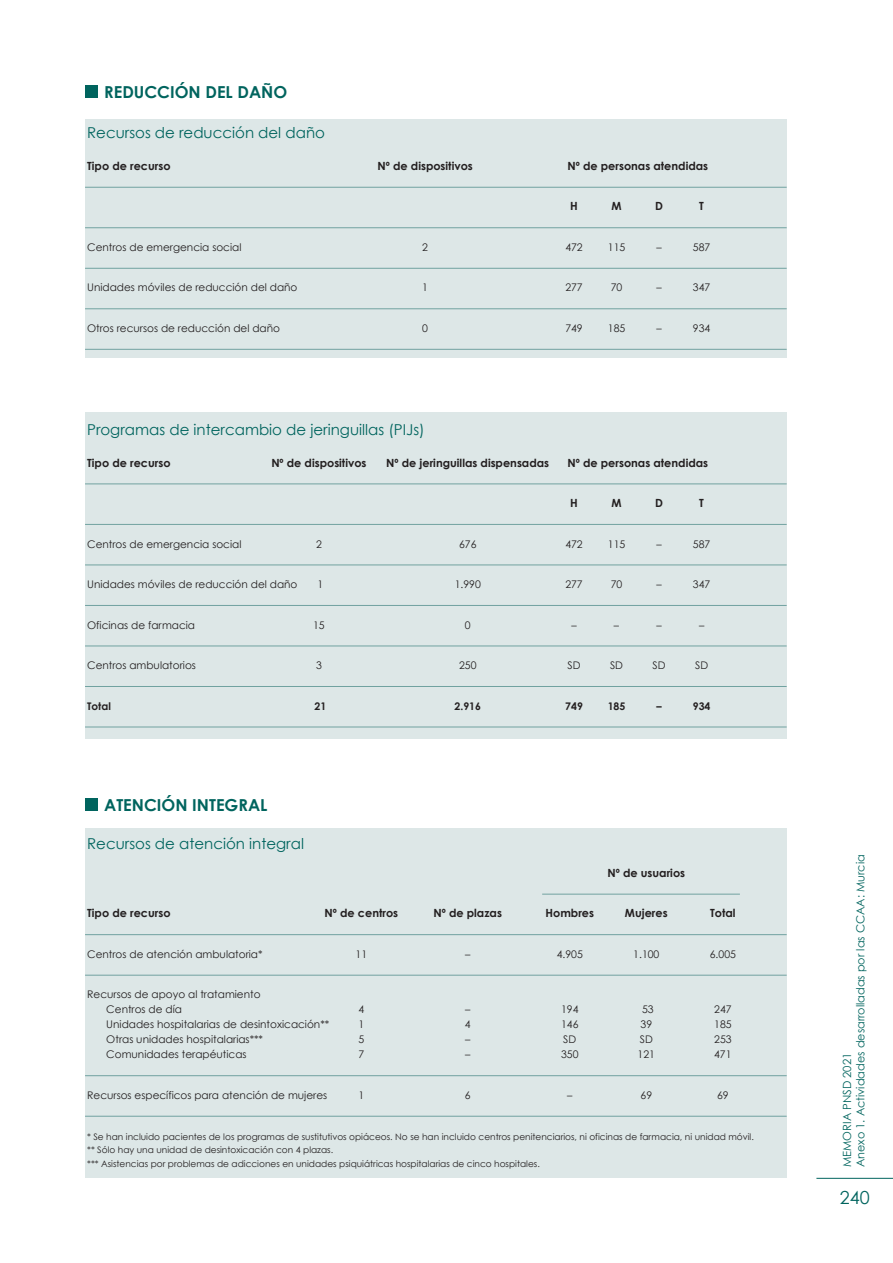
<style>
.page{position:relative;width:893px;height:1263px;background:#fff}
.page>*{position:absolute;margin:0;border:0;box-sizing:border-box;transform-origin:0 0}
.t1{font:18px "Century Gothic";color:#00645e}
.t2{font:700 16.5px "Century Gothic";color:#00645e}
.t3{font:15px "Century Gothic";color:#00645e}
.t4{font:700 11.25px "Century Gothic";color:#231f20}
.t5{font:11.25px/13.5px "Century Gothic";color:#00645e}
.t6{font:10.5px/15px "Century Gothic";color:#231f20}
.t7{font:700 10.5px "Century Gothic";color:#231f20}
.t8{font:9px/13.4px "Century Gothic";color:#231f20}
</style>
<div class="page">
<hr style="left:816px;top:1178px;width:77px;height:1px;background:#00645e">
<div style="left:85px;top:85px;width:13px;height:13px;background:#00645e"></div>
<div style="left:85px;top:119px;width:702px;height:238px;background:#dde7e7"></div>
<hr style="left:85px;top:187px;width:702px;height:1px;background:#71a2a0">
<hr style="left:85px;top:227px;width:702px;height:1px;background:#71a2a0">
<hr style="left:85px;top:268px;width:702px;height:1px;background:#71a2a0">
<hr style="left:85px;top:308px;width:702px;height:1px;background:#71a2a0">
<hr style="left:85px;top:349px;width:702px;height:1px;background:#71a2a0">
<div style="left:85px;top:412px;width:702px;height:326px;background:#dde7e7"></div>
<hr style="left:85px;top:483px;width:702px;height:1px;background:#71a2a0">
<hr style="left:85px;top:524px;width:702px;height:1px;background:#71a2a0">
<hr style="left:85px;top:564px;width:702px;height:1px;background:#71a2a0">
<hr style="left:85px;top:605px;width:702px;height:1px;background:#71a2a0">
<hr style="left:85px;top:646px;width:702px;height:1px;background:#71a2a0">
<hr style="left:85px;top:686px;width:702px;height:1px;background:#71a2a0">
<hr style="left:85px;top:727px;width:702px;height:1px;background:#71a2a0">
<div style="left:85px;top:828px;width:702px;height:350px;background:#dde7e7"></div>
<hr style="left:542px;top:894px;width:198px;height:1px;background:#71a2a0">
<hr style="left:85px;top:934px;width:702px;height:1px;background:#71a2a0">
<hr style="left:85px;top:975px;width:702px;height:1px;background:#71a2a0">
<hr style="left:85px;top:1075px;width:702px;height:1px;background:#71a2a0">
<hr style="left:85px;top:1116px;width:702px;height:1px;background:#71a2a0">
<div style="left:85px;top:798px;width:13px;height:13px;background:#00645e"></div>
<h2 class="t2" style="left:104px;top:81px;width:185px">reducción del daño</h2>
<h3 class="t3" style="left:87px;top:123px;width:239px">Recursos de reducción del daño</h3>
<p class="t4" style="left:87px;top:159px;width:85px">tipo de recurso</p>
<p class="t4" style="left:378px;top:159px;width:97px">nº de dispositivos</p>
<p class="t4" style="left:567px;top:159px;width:142px">nº de personas atendidas</p>
<p class="t4" style="left:570px;top:199px;width:9px">H</p>
<p class="t4" style="left:611px;top:199px;width:12px">M</p>
<p class="t4" style="left:655px;top:199px;width:9px">d</p>
<p class="t4" style="left:699px;top:199px;width:6px">t</p>
<p class="t6" style="left:87px;top:239px;width:156px">Centros de emergencia social</p>
<p class="t6" style="left:422px;top:239px;width:7px">2</p>
<p class="t6" style="left:565px;top:239px;width:19px">472</p>
<p class="t6" style="left:608px;top:239px;width:19px">115</p>
<p class="t6" style="left:656px;top:239px;width:7px">–</p>
<p class="t6" style="left:693px;top:239px;width:19px">587</p>
<p class="t6" style="left:87px;top:280px;width:212px">Unidades móviles de reducción del daño</p>
<p class="t6" style="left:422px;top:280px;width:7px">1</p>
<p class="t6" style="left:565px;top:280px;width:19px">277</p>
<p class="t6" style="left:611px;top:280px;width:13px">70</p>
<p class="t6" style="left:656px;top:280px;width:7px">–</p>
<p class="t6" style="left:693px;top:280px;width:19px">347</p>
<p class="t6" style="left:87px;top:320px;width:194px">Otros recursos de reducción del daño</p>
<p class="t6" style="left:422px;top:320px;width:7px">0</p>
<p class="t6" style="left:565px;top:320px;width:19px">749</p>
<p class="t6" style="left:608px;top:320px;width:19px">185</p>
<p class="t6" style="left:656px;top:320px;width:7px">–</p>
<p class="t6" style="left:693px;top:320px;width:19px">934</p>
<h3 class="t3" style="left:87px;top:419px;width:339px">Programas de intercambio de jeringuillas (PIJs)</h3>
<p class="t4" style="left:87px;top:455px;width:85px">tipo de recurso</p>
<p class="t4" style="left:271px;top:455px;width:97px">nº de dispositivos</p>
<p class="t4" style="left:386px;top:455px;width:164px">nº de jeringuillas dispensadas</p>
<p class="t4" style="left:567px;top:455px;width:142px">nº de personas atendidas</p>
<p class="t4" style="left:570px;top:496px;width:9px">H</p>
<p class="t4" style="left:611px;top:496px;width:12px">M</p>
<p class="t4" style="left:655px;top:496px;width:9px">d</p>
<p class="t4" style="left:699px;top:496px;width:6px">t</p>
<p class="t6" style="left:87px;top:536px;width:156px">Centros de emergencia social</p>
<p class="t6" style="left:316px;top:536px;width:7px">2</p>
<p class="t6" style="left:459px;top:536px;width:19px">676</p>
<p class="t6" style="left:565px;top:536px;width:19px">472</p>
<p class="t6" style="left:608px;top:536px;width:19px">115</p>
<p class="t6" style="left:656px;top:536px;width:7px">–</p>
<p class="t6" style="left:693px;top:536px;width:19px">587</p>
<p class="t6" style="left:87px;top:576px;width:212px">Unidades móviles de reducción del daño</p>
<p class="t6" style="left:317px;top:576px;width:7px">1</p>
<p class="t6" style="left:455px;top:576px;width:28px">1.990</p>
<p class="t6" style="left:565px;top:576px;width:19px">277</p>
<p class="t6" style="left:611px;top:576px;width:13px">70</p>
<p class="t6" style="left:656px;top:576px;width:7px">–</p>
<p class="t6" style="left:693px;top:576px;width:19px">347</p>
<p class="t6" style="left:87px;top:617px;width:109px">Oficinas de farmacia</p>
<p class="t6" style="left:313px;top:617px;width:13px">15</p>
<p class="t6" style="left:465px;top:617px;width:7px">0</p>
<p class="t6" style="left:571px;top:617px;width:7px">–</p>
<p class="t6" style="left:614px;top:617px;width:7px">–</p>
<p class="t6" style="left:656px;top:617px;width:7px">–</p>
<p class="t6" style="left:699px;top:617px;width:7px">–</p>
<p class="t6" style="left:87px;top:657px;width:110px">Centros ambulatorios</p>
<p class="t6" style="left:316px;top:657px;width:7px">3</p>
<p class="t6" style="left:459px;top:657px;width:19px">250</p>
<p class="t6" style="left:567px;top:657px;width:15px">SD</p>
<p class="t6" style="left:610px;top:657px;width:15px">SD</p>
<p class="t6" style="left:653px;top:657px;width:15px">SD</p>
<p class="t6" style="left:695px;top:657px;width:15px">SD</p>
<p class="t7" style="left:87px;top:699px;width:25px">total</p>
<p class="t7" style="left:314px;top:699px;width:13px">21</p>
<p class="t7" style="left:454px;top:699px;width:28px">2.916</p>
<p class="t7" style="left:565px;top:699px;width:19px">749</p>
<p class="t7" style="left:608px;top:699px;width:19px">185</p>
<p class="t7" style="left:656px;top:699px;width:7px">–</p>
<p class="t7" style="left:693px;top:699px;width:19px">934</p>
<h2 class="t2" style="left:104px;top:795px;width:165px">atención integral</h2>
<h3 class="t3" style="left:87px;top:834px;width:218px">Recursos de atención integral</h3>
<p class="t4" style="left:607px;top:865px;width:79px">nº de usuarios</p>
<p class="t4" style="left:87px;top:906px;width:85px">tipo de recurso</p>
<p class="t4" style="left:325px;top:906px;width:75px">nº de centros</p>
<p class="t4" style="left:434px;top:906px;width:70px">nº de plazas</p>
<p class="t4" style="left:545px;top:906px;width:50px">Hombres</p>
<p class="t4" style="left:625px;top:906px;width:44px">Mujeres</p>
<p class="t4" style="left:710px;top:906px;width:27px">total</p>
<p class="t6" style="left:87px;top:946px;width:177px">Centros de atención ambulatoria*</p>
<p class="t6" style="left:356px;top:946px;width:13px">11</p>
<p class="t6" style="left:465px;top:946px;width:7px">–</p>
<p class="t6" style="left:557px;top:946px;width:28px">4.905</p>
<p class="t6" style="left:633px;top:946px;width:28px">1.100</p>
<p class="t6" style="left:710px;top:946px;width:28px">6.005</p>
<p class="t6" style="left:106px;top:987px;width:156px;text-indent:-19px">Recursos de apoyo al tratamiento<br>Centros de día</p>
<p class="t6" style="left:359px;top:1002px;width:7px">4</p>
<p class="t6" style="left:465px;top:1002px;width:7px">–</p>
<p class="t6" style="left:561px;top:1002px;width:19px">194</p>
<p class="t6" style="left:642px;top:1002px;width:13px">53</p>
<p class="t6" style="left:714px;top:1002px;width:19px">247</p>
<p class="t6" style="left:106px;top:1017px;width:224px">Unidades hospitalarias de desintoxicación**</p>
<p class="t6" style="left:359px;top:1017px;width:7px">1</p>
<p class="t6" style="left:465px;top:1017px;width:7px">4</p>
<p class="t6" style="left:561px;top:1017px;width:19px">146</p>
<p class="t6" style="left:641px;top:1017px;width:13px">39</p>
<p class="t6" style="left:714px;top:1017px;width:19px">185</p>
<p class="t6" style="left:106px;top:1032px;width:158px">Otras unidades hospitalarias***</p>
<p class="t6" style="left:359px;top:1032px;width:7px">5</p>
<p class="t6" style="left:465px;top:1032px;width:7px">–</p>
<p class="t6" style="left:563px;top:1032px;width:15px">SD</p>
<p class="t6" style="left:640px;top:1032px;width:15px">SD</p>
<p class="t6" style="left:714px;top:1032px;width:19px">253</p>
<p class="t6" style="left:106px;top:1047px;width:142px">Comunidades terapéuticas</p>
<p class="t6" style="left:359px;top:1047px;width:7px">7</p>
<p class="t6" style="left:465px;top:1047px;width:7px">–</p>
<p class="t6" style="left:561px;top:1047px;width:19px">350</p>
<p class="t6" style="left:638px;top:1047px;width:19px">121</p>
<p class="t6" style="left:714px;top:1047px;width:19px">471</p>
<p class="t6" style="left:87px;top:1087px;width:242px">Recursos específicos para atención de mujeres</p>
<p class="t6" style="left:359px;top:1087px;width:7px">1</p>
<p class="t6" style="left:465px;top:1087px;width:7px">6</p>
<p class="t6" style="left:567px;top:1087px;width:7px">–</p>
<p class="t6" style="left:640px;top:1087px;width:13px">69</p>
<p class="t6" style="left:717px;top:1087px;width:13px">69</p>
<p class="t8" style="left:87px;top:1129px;width:668px">* Se han incluido pacientes de los programas de sustitutivos opiáceos. No se han incluido centros penitenciarios, ni oficinas de farmacia, ni unidad móvil. ** Sólo hay una unidad de desintoxicación con 4 plazas.<br>*** Asistencias por problemas de adicciones en unidades psiquiátricas hospitalarias de cinco hospitales.</p>
<p class="t5" style="left:840px;top:1167px;width:314px;rotate:-90deg">MEMORIA PNSD 2021<br>Anexo 1. Actividades desarrolladas por las CCAA: Murcia</p>
<h1 class="t1" style="left:840px;top:1186px;width:31px">240</h1>
</div>
